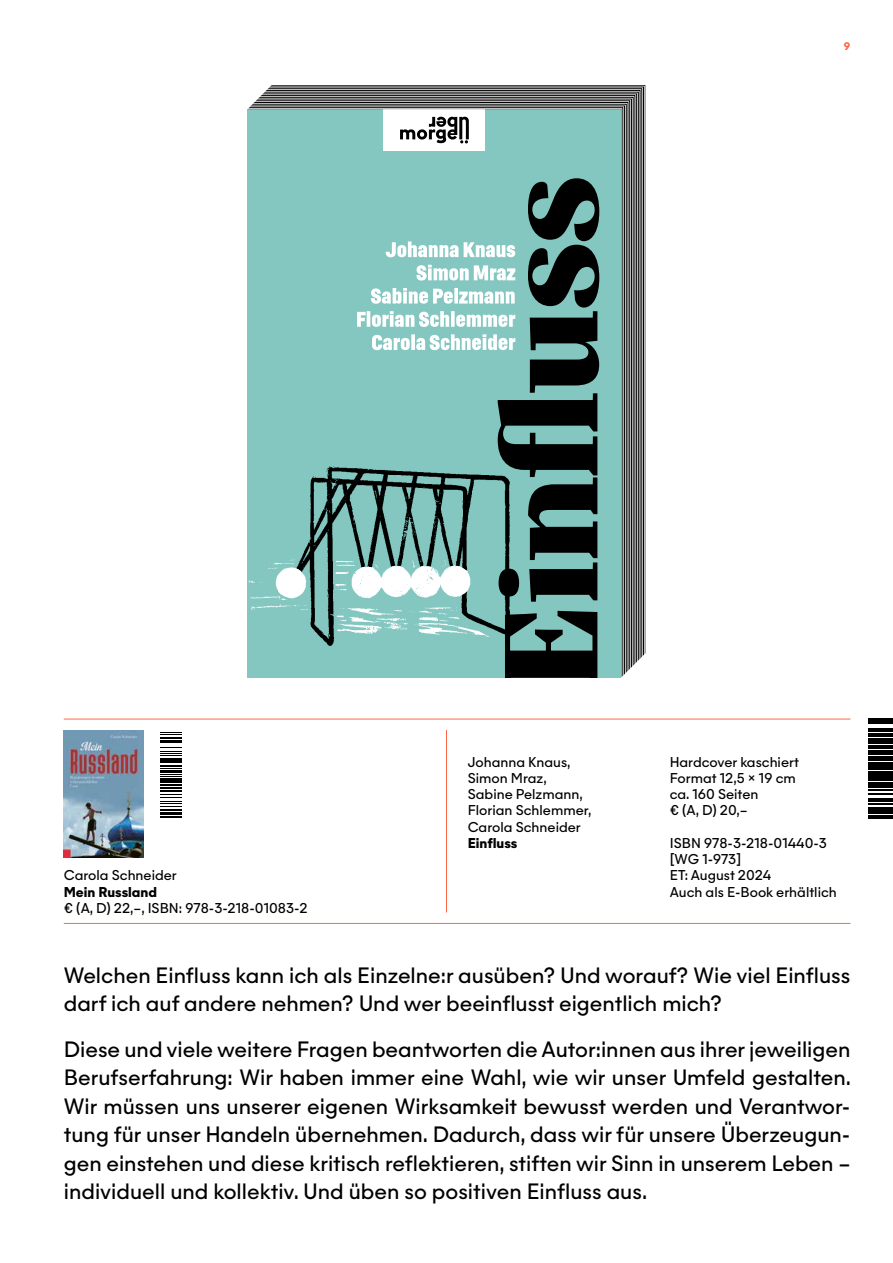
<style>
.page{position:relative;width:893px;height:1263px;background:#fff}
.page>*{position:absolute;margin:0;border:0;box-sizing:border-box;transform-origin:0 0}
.t1{font:21px/28.5px "Majorant";color:#000}
.t2{font:13.5px/16.2px "Majorant";color:#000}
.t3{font:700 13.5px "Majorant";color:#000}
.t4{font:700 10.5px "Majorant";color:#ff674c}
</style>
<div class="page">
<svg style="left:248px;top:85px;width:397px;height:592px;background:#77a6a1"></svg>
<svg style="left:868px;top:718px;width:25px;height:101px"></svg>
<svg style="left:868px;top:815px;width:25px;height:3px"></svg>
<hr style="left:868px;top:811px;width:25px;height:3px;background:#000">
<hr style="left:868px;top:808px;width:25px;height:2px;background:#000">
<hr style="left:868px;top:803px;width:25px;height:2px;background:#000">
<svg style="left:868px;top:790px;width:25px;height:11px"></svg>
<hr style="left:868px;top:786px;width:25px;height:2px;background:#000">
<hr style="left:868px;top:783px;width:25px;height:2px;background:#000">
<hr style="left:868px;top:778px;width:25px;height:2px;background:#000">
<hr style="left:868px;top:775px;width:25px;height:2px;background:#000">
<hr style="left:868px;top:771px;width:25px;height:3px;background:#000">
<svg style="left:868px;top:767px;width:25px;height:3px"></svg>
<hr style="left:868px;top:763px;width:25px;height:3px;background:#000">
<svg style="left:868px;top:759px;width:25px;height:1px"></svg>
<hr style="left:868px;top:756px;width:25px;height:2px;background:#000">
<hr style="left:868px;top:752px;width:25px;height:2px;background:#000">
<svg style="left:868px;top:750px;width:25px;height:1px"></svg>
<hr style="left:868px;top:746px;width:25px;height:3px;background:#000">
<svg style="left:868px;top:743px;width:25px;height:1px"></svg>
<hr style="left:868px;top:738px;width:25px;height:4px;background:#000">
<hr style="left:868px;top:733px;width:25px;height:3px;background:#000">
<svg style="left:868px;top:719px;width:25px;height:12px"></svg>
<img style="left:64px;top:730px;width:80px;height:127px">
<hr style="left:64px;top:719px;width:786px;height:1px;background:#ff674c">
<hr style="left:446px;top:730px;width:1px;height:182px;background:#ff674c">
<hr style="left:64px;top:923px;width:786px;height:1px;background:#ff674c">
<svg style="left:160px;top:816px;width:21px;height:2px"></svg>
<hr style="left:160px;top:812px;width:21px;height:3px;background:#000">
<hr style="left:160px;top:809px;width:21px;height:2px;background:#000">
<svg style="left:160px;top:794px;width:21px;height:13px"></svg>
<hr style="left:160px;top:790px;width:21px;height:2px;background:#000">
<hr style="left:160px;top:787px;width:21px;height:2px;background:#000">
<hr style="left:160px;top:784px;width:21px;height:2px;background:#000">
<hr style="left:160px;top:781px;width:21px;height:2px;background:#000">
<hr style="left:160px;top:778px;width:21px;height:2px;background:#000">
<svg style="left:160px;top:768px;width:21px;height:9px"></svg>
<hr style="left:160px;top:765px;width:21px;height:2px;background:#000">
<hr style="left:160px;top:761px;width:21px;height:2px;background:#000">
<hr style="left:160px;top:758px;width:21px;height:2px;background:#000">
<svg style="left:160px;top:732px;width:21px;height:24px"></svg>
<p class="t4" style="left:844px;top:40px;width:8px">9</p>
<p class="t2" style="left:64px;top:867px;width:115px">Carola Schneider</p>
<p class="t3" style="left:64px;top:883px;width:95px">Mein Russland</p>
<p class="t2" style="left:64px;top:900px;width:245px">€ (A, D) 22,–, ISBN: 978-3-218-01083-2</p>
<p class="t2" style="left:468px;top:754px;width:125px">Johanna Knaus,<br>Simon Mraz,<br>Sabine Pelzmann,<br>Florian Schlemmer,<br>Carola Schneider</p>
<p class="t3" style="left:468px;top:834px;width:51px">Einfluss</p>
<p class="t2" style="left:670px;top:754px;width:131px">Hardcover kaschiert<br>Format 12,5 × 19 cm ca. 160 Seiten<br>€ (A, D) 20,–</p>
<p class="t2" style="left:670px;top:835px;width:169px">ISBN 978-3-218-01440-3 [WG 1-973]<br>ET: August 2024<br>Auch als E-Book erhältlich</p>
<p class="t1" style="left:64px;top:961px;width:788px">Welchen Einfluss kann ich als Einzelne:r ausüben? Und worauf? Wie viel Einfluss darf ich auf andere nehmen? Und wer beeinflusst eigentlich mich?</p>
<p class="t1" style="left:64px;top:1035px;width:789px;text-align:justify">Diese und viele weitere Fragen beantworten die Autor:innen aus ihrer jeweiligen Berufserfahrung: Wir haben immer eine Wahl, wie wir unser Umfeld gestalten.<br>Wir müssen uns unserer eigenen Wirksamkeit bewusst werden und Verantwor&shy;tung für unser Handeln übernehmen. Dadurch, dass wir für unsere Überzeugun&shy;gen einstehen und diese kritisch reflektieren, stiften wir Sinn in unserem Leben – individuell und kollektiv. Und üben so positiven Einfluss aus.</p>
</div>
